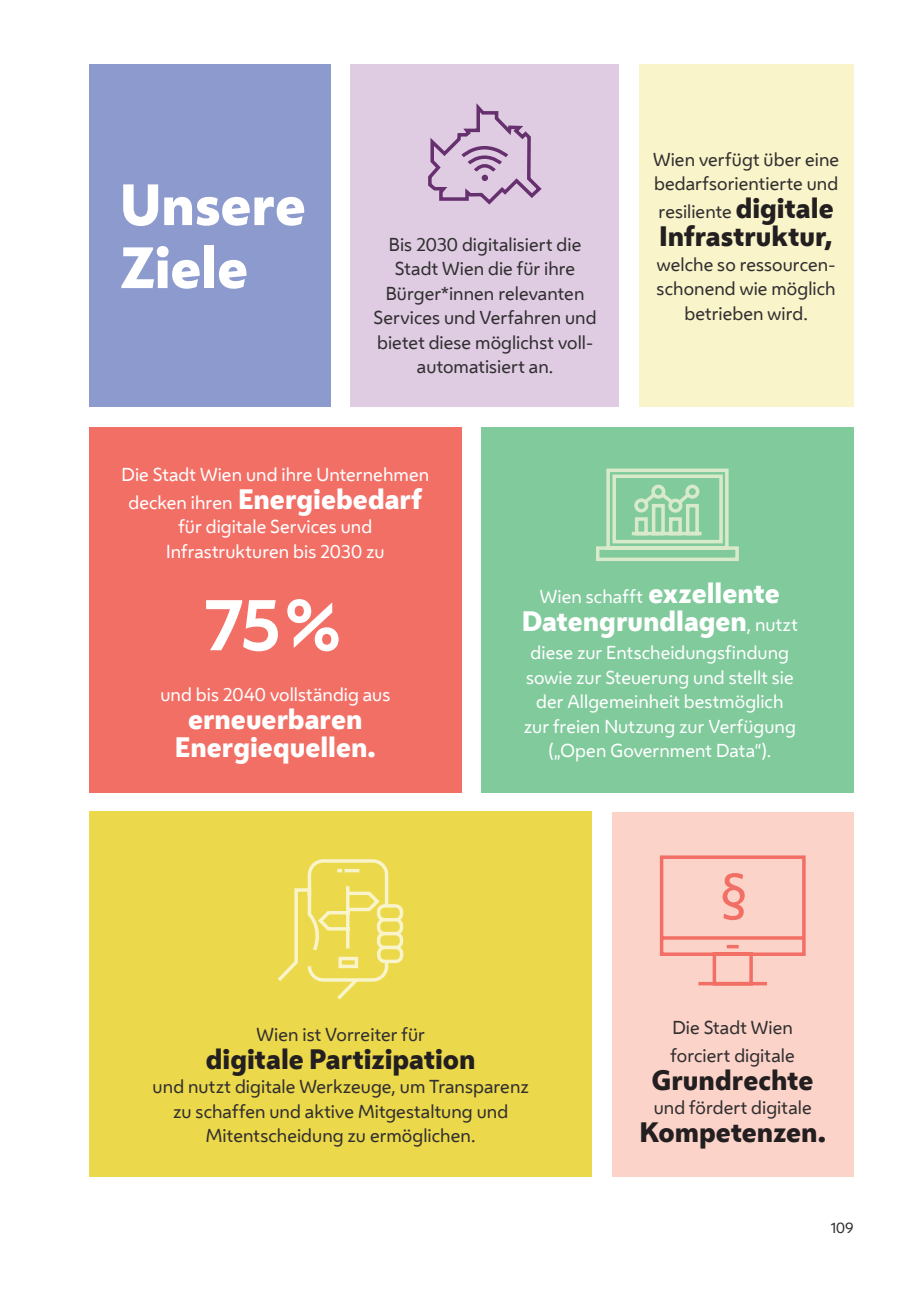
<style>
.page{position:relative;width:918px;height:1290px;background:#fff}
.page>*{position:absolute;margin:0;border:0;box-sizing:border-box;transform-origin:0 0}
.t1{font:68.25px "Wiener Melange Bold 2";color:#fff}
.t2{font:54.43px "Wiener Melange Regular 2";color:#f26f66}
.t3{font:800 54.25px/63px "Wiener Melange";letter-spacing:-.005em;color:#fff}
.t4{font:800 26.25px/28px "Wiener Melange";color:#fff;text-align:center}
.t5{font:800 26.25px "Wiener Melange";color:#231f20}
.t6{font:17.5px/24.5px "Wiener Melange Regular 2";letter-spacing:.005em;color:#312f30;text-align:center}
.t7{font:17.5px/24.5px "Wiener Melange Regular 2";letter-spacing:.005em;color:#fff;text-align:center}
.t8{font:14px "Wiener Melange Regular 2";color:#312f30}
.s1{font-family:"Wiener Melange Regular 2";font-weight:400;font-size:17.5px}
.s2{font-family:"Wiener Melange";font-weight:800;font-size:26.25px;color:#231f20}
.s3{font-family:"Wiener Melange";font-weight:800;font-size:26.25px}
</style>
<div class="page">
<div style="left:89px;top:812px;width:503px;height:365px;background:#ebd84b"></div>
<div style="left:350px;top:65px;width:269px;height:342px;background:#dfcce3"></div>
<div style="left:89px;top:427px;width:372px;height:365px;background:#f26f66"></div>
<div style="left:481px;top:427px;width:372px;height:365px;background:#80ca9c"></div>
<div style="left:639px;top:65px;width:214px;height:342px;background:#f9f4c9"></div>
<div style="left:90px;top:64px;width:241px;height:343px;background:#8d9acd"></div>
<svg style="left:428px;top:103px;width:114px;height:102px"></svg>
<svg style="left:596px;top:468px;width:143px;height:93px"></svg>
<div style="left:377px;top:904px;width:26px;height:17px;border:4px solid #f9f4c9;border-radius:6px"></div>
<div style="left:377px;top:918px;width:26px;height:17px;border:4px solid #f9f4c9;border-radius:6px"></div>
<div style="left:377px;top:932px;width:26px;height:17px;border:4px solid #f9f4c9;border-radius:6px"></div>
<div style="left:377px;top:946px;width:26px;height:17px;border:4px solid #f9f4c9;border-radius:6px"></div>
<svg style="left:278px;top:859px;width:112px;height:141px"></svg>
<div style="left:612px;top:812px;width:241px;height:365px;background:#fcd3c9"></div>
<svg style="left:659px;top:855px;width:147px;height:131px"></svg>
<h3 class="t3" style="left:120px;top:173px;width:188px">Unsere<br>Ziele</h3>
<p class="t6" style="left:373px;top:232px;width:225px">Bis 2030 digitalisiert die<br>Stadt Wien die für ihre<br>Bürger*innen relevanten<br>Services und Verfahren und bietet diese möglichst voll&shy;automatisiert an.</p>
<p class="t7" style="left:122px;top:462px;width:309px">Die Stadt Wien und ihre Unternehmen</p>
<h3 class="t4" style="left:128px;top:485px;width:295px"><span class="s1">decken ihren</span> Energiebedarf</h3>
<p class="t7" style="left:166px;top:514px;width:220px">für digitale Services und<br>Infrastrukturen bis 2030 zu</p>
<p class="t6" style="left:653px;top:147px;width:188px;text-align:left">Wien verfügt über eine bedarfsorientierte und</p>
<p class="t6" style="left:658px;top:199px;width:176px">resiliente <span class="s2">digitale</span></p>
<h3 class="t5" style="left:659px;top:218px;width:175px">Infrastruktur,</h3>
<p class="t6" style="left:656px;top:252px;width:180px">welche so ressourcen&shy;schonend wie möglich betrieben wird.</p>
<h1 class="t1" style="left:204px;top:578px;width:137px">75%</h1>
<p class="t7" style="left:160px;top:682px;width:231px">und bis 2040 vollständig aus</p>
<h3 class="t4" style="left:175px;top:705px;width:203px">erneuerbaren<br>Energiequellen.</h3>
<p class="t7" style="left:540px;top:584px;width:241px">Wien schafft <span class="s3">exzellente</span></p>
<h3 class="t4" style="left:522px;top:608px;width:278px">Datengrundlagen<span class="s1">, nutzt</span></h3>
<p class="t7" style="left:524px;top:640px;width:273px">diese zur Entscheidungsfindung sowie zur Steuerung und stellt sie der Allgemeinheit bestmöglich zur freien Nutzung zur Verfügung („Open Government Data“).</p>
<h2 class="t2" style="left:720px;top:857px;width:29px">§</h2>
<p class="t6" style="left:256px;top:1022px;width:170px">Wien ist Vorreiter für</p>
<h3 class="t5" style="left:206px;top:1041px;width:271px">digitale Partizipation</h3>
<p class="t6" style="left:153px;top:1074px;width:378px">und nutzt digitale Werkzeuge, um Transparenz zu schaffen und aktive Mitgestaltung und<br>Mitentscheidung zu ermöglichen.</p>
<p class="t6" style="left:670px;top:1013px;width:126px;line-height:28px;text-align:left">Die Stadt Wien forciert digitale</p>
<h3 class="t5" style="left:652px;top:1061px;width:163px">Grundrechte</h3>
<p class="t6" style="left:654px;top:1095px;width:159px">und fördert digitale</p>
<h3 class="t5" style="left:639px;top:1114px;width:188px">Kompetenzen.</h3>
<p class="t8" style="left:830px;top:1218px;width:24px">109</p>
</div>
